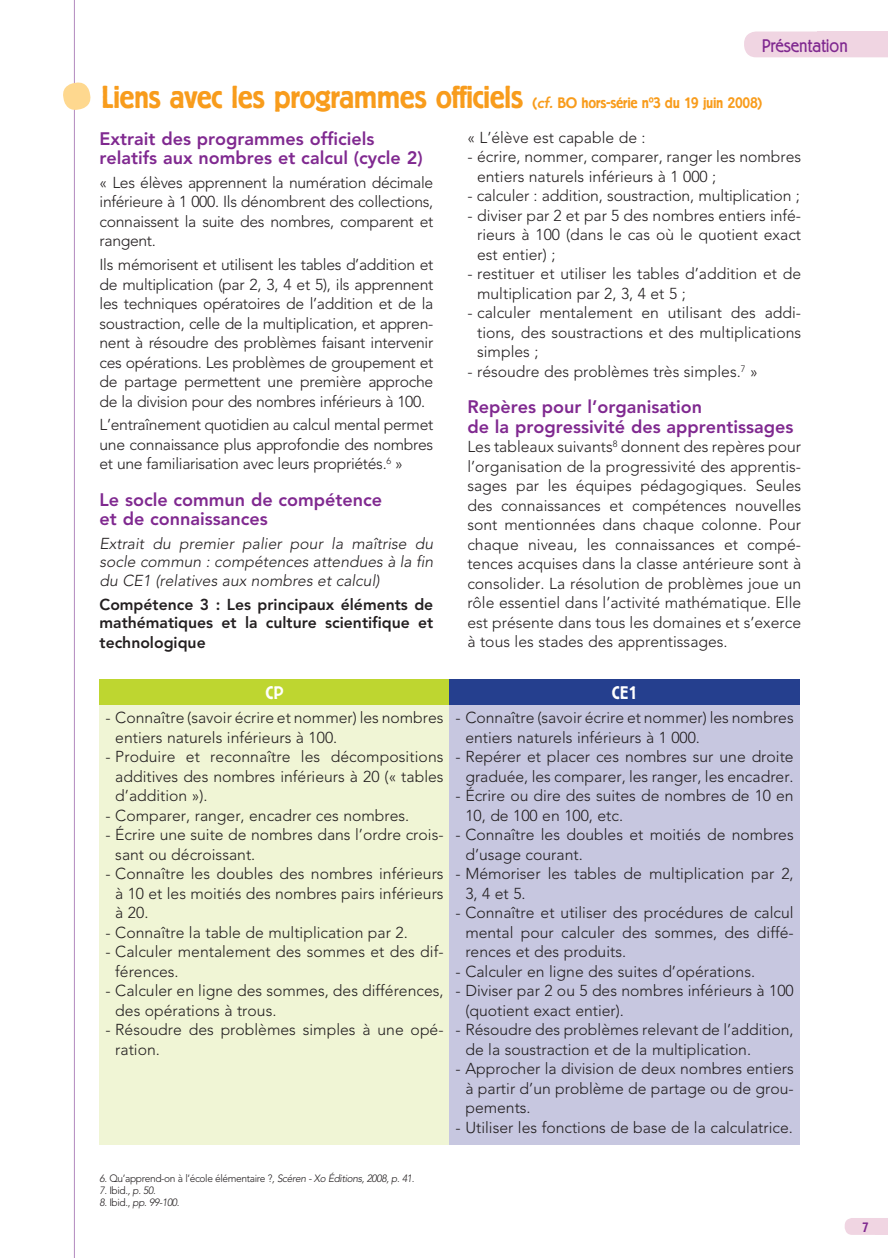
<style>
.page{position:relative;width:888px;height:1258px;background:#fff}
.page>*{position:absolute;margin:0;border:0;box-sizing:border-box;transform-origin:0 0}
.t1{font:500 31.5px "Berliner Grotesk";letter-spacing:-.02em;color:#f89c1c}
.t2{font:800 18px/19.5px "Avenir";color:#802990}
.t3{font:300 18px "Berliner Grotesk";color:#802990}
.t4{font:500 18px "Berliner Grotesk";color:#fff}
.t5{font:300 15.75px/19.5px "Avenir";color:#231f20}
.t6{font:italic 300 15.75px/18.9px "Avenir";color:#231f20;text-align:justify}
.t7{font:800 15.75px/19.2px "Avenir";color:#231f20;text-align:justify}
.t8{font:500 13.5px "Berliner Grotesk";color:#802990}
.t9{font:300 10.5px "Avenir";letter-spacing:-.035em;color:#231f20}
.t10{font:italic 300 10.5px "Avenir";letter-spacing:-.035em;color:#231f20}
.s1{font-size:15px}
.s2{font-family:"Avenir";font-weight:800;font-style:italic;font-size:15px}
.s3{font-style:italic}
.s4{font-style:normal}
</style>
<div class="page">
<svg style="left:845px;top:1218px;width:30px;height:17px"></svg>
<div style="left:875px;top:1218px;width:13px;height:17px;background:#f0d5e2"></div>
<hr style="left:74px;top:0;width:1px;height:1258px;background:#b289be">
<div style="left:100px;top:680px;width:350px;height:25px;background:#bed630"></div>
<div style="left:450px;top:680px;width:350px;height:25px;background:#253f8e"></div>
<div style="left:100px;top:705px;width:350px;height:440px;background:#f0f5d5"></div>
<div style="left:450px;top:705px;width:350px;height:440px;background:#c7c7e0"></div>
<div style="left:744px;top:32px;width:73px;height:25px;background:#f0d5e2"></div>
<div style="left:817px;top:32px;width:71px;height:25px;background:#f0d5e2"></div>
<svg style="left:63px;top:81px;width:28px;height:31px"></svg>
<p class="t3" style="left:762px;top:39px;width:88px">Présentation</p>
<h1 class="t1" style="left:101px;top:85px;width:663px">Liens avec les programmes officiels <span class="s1">(</span><span class="s2">cf.</span> <span class="s1">BO hors-série nº3 du 19 juin 2008)</span></h1>
<p class="t2" style="left:100px;top:130px;width:325px">Extrait des programmes officiels relatifs aux nombres et calcul (cycle 2)</p>
<p class="t5" style="left:100px;top:174px;width:335px;text-align:justify">« Les élèves apprennent la numération décimale inférieure à 1 000. Ils dénombrent des collections, connaissent la suite des nombres, comparent et rangent.</p>
<p class="t5" style="left:100px;top:256px;width:335px;text-align:justify">Ils mémorisent et utilisent les tables d’addition et de multiplication (par 2, 3, 4 et 5), ils apprennent les techniques opératoires de l’addition et de la soustraction, celle de la multiplication, et appren&shy;nent à résoudre des problèmes faisant intervenir ces opérations. Les problèmes de groupement et de partage permettent une première approche de la division pour des nombres inférieurs à 100.</p>
<p class="t5" style="left:100px;top:416px;width:335px;text-align:justify">L’entraînement quotidien au calcul mental permet une connaissance plus approfondie des nombres et une familiarisation avec leurs propriétés.<sup>6</sup> »</p>
<p class="t2" style="left:100px;top:491px;width:284px">Le socle commun de compétence et de connaissances</p>
<p class="t6" style="left:100px;top:535px;width:335px">Extrait du premier palier pour la maîtrise du socle commun : compétences attendues à la fin du CE1 (relatives aux nombres et calcul)</p>
<p class="t7" style="left:100px;top:596px;width:335px">Compétence 3 : Les principaux éléments de mathématiques et la culture scientifique et technologique</p>
<p class="t5" style="left:467px;top:129px;width:180px">« L’élève est capable de :</p>
<p class="t5" style="left:477px;top:148px;width:326px;text-indent:-10px">- écrire, nommer, comparer, ranger les nombres entiers naturels inférieurs à 1 000 ;</p>
<p class="t5" style="left:467px;top:187px;width:334px">- calculer : addition, soustraction, multiplication ;</p>
<p class="t5" style="left:477px;top:207px;width:326px;text-align:justify;text-indent:-10px">- diviser par 2 et par 5 des nombres entiers infé&shy;rieurs à 100 (dans le cas où le quotient exact est entier) ;</p>
<p class="t5" style="left:477px;top:265px;width:326px;text-indent:-10px">- restituer et utiliser les tables d’addition et de multiplication par 2, 3, 4 et 5 ;</p>
<p class="t5" style="left:477px;top:304px;width:326px;text-align:justify;text-indent:-10px">- calculer mentalement en utilisant des addi&shy;tions, des soustractions et des multiplications simples ;</p>
<p class="t5" style="left:467px;top:363px;width:292px">- résoudre des problèmes très simples.<sup>7</sup> »</p>
<p class="t2" style="left:467px;top:399px;width:328px">Repères pour l’organisation<br>de la progressivité des apprentissages</p>
<p class="t5" style="left:467px;top:438px;width:335px;text-align:justify">Les tableaux suivants<sup>8</sup> donnent des repères pour l’organisation de la progressivité des apprentis&shy;sages par les équipes pédagogiques. Seules des connaissances et compétences nouvelles sont mentionnées dans chaque colonne. Pour chaque niveau, les connaissances et compé&shy;tences acquises dans la classe antérieure sont à consolider. La résolution de problèmes joue un rôle essentiel dans l’activité mathématique. Elle est présente dans tous les domaines et s’exerce à tous les stades des apprentissages.</p>
<p class="t4" style="left:266px;top:686px;width:19px">CP</p>
<p class="t4" style="left:612px;top:686px;width:27px">CE1</p>
<p class="t5" style="left:115px;top:709px;width:330px;text-indent:-10px">- Connaître (savoir écrire et nommer) les nombres entiers naturels inférieurs à 100.</p>
<p class="t5" style="left:115px;top:748px;width:330px;text-align:justify;text-indent:-10px">- Produire et reconnaître les décompositions additives des nombres inférieurs à 20 (« tables d’addition »).</p>
<p class="t5" style="left:106px;top:807px;width:305px">- Comparer, ranger, encadrer ces nombres.</p>
<p class="t5" style="left:115px;top:826px;width:330px;text-indent:-10px">- Écrire une suite de nombres dans l’ordre crois&shy;sant ou décroissant.</p>
<p class="t5" style="left:115px;top:865px;width:330px;text-align:justify;text-indent:-10px">- Connaître les doubles des nombres inférieurs à 10 et les moitiés des nombres pairs inférieurs à 20.</p>
<p class="t5" style="left:106px;top:924px;width:304px">- Connaître la table de multiplication par 2.</p>
<p class="t5" style="left:115px;top:943px;width:330px;text-indent:-10px">- Calculer mentalement des sommes et des dif&shy;férences.</p>
<p class="t5" style="left:115px;top:982px;width:330px;text-indent:-10px">- Calculer en ligne des sommes, des différences, des opérations à trous.</p>
<p class="t5" style="left:115px;top:1021px;width:330px;text-indent:-10px">- Résoudre des problèmes simples à une opé&shy;ration.</p>
<p class="t5" style="left:465px;top:709px;width:330px;text-indent:-10px">- Connaître (savoir écrire et nommer) les nombres entiers naturels inférieurs à 1 000.</p>
<p class="t5" style="left:456px;top:748px;width:340px;text-align:right">- Repérer et placer ces nombres sur une droite graduée, les comparer, les ranger, les encadrer.</p>
<p class="t5" style="left:465px;top:787px;width:330px;text-indent:-10px">- Écrire ou dire des suites de nombres de 10 en<br>10, de 100 en 100, etc.</p>
<p class="t5" style="left:465px;top:826px;width:330px;text-indent:-10px">- Connaître les doubles et moitiés de nombres d’usage courant.</p>
<p class="t5" style="left:465px;top:865px;width:330px;text-indent:-10px">- Mémoriser les tables de multiplication par 2,<br>3, 4 et 5.</p>
<p class="t5" style="left:465px;top:904px;width:330px;text-align:justify;text-indent:-10px">- Connaître et utiliser des procédures de calcul mental pour calculer des sommes, des diffé&shy;rences et des produits.</p>
<p class="t5" style="left:456px;top:963px;width:301px">- Calculer en ligne des suites d’opérations.</p>
<p class="t5" style="left:465px;top:982px;width:330px;text-indent:-10px">- Diviser par 2 ou 5 des nombres inférieurs à 100 (quotient exact entier).</p>
<p class="t5" style="left:465px;top:1021px;width:330px;text-indent:-10px">- Résoudre des problèmes relevant de l’addition, de la soustraction et de la multiplication.</p>
<p class="t5" style="left:465px;top:1060px;width:330px;text-align:justify;text-indent:-10px">- Approcher la division de deux nombres entiers à partir d’un problème de partage ou de grou&shy;pements.</p>
<p class="t5" style="left:456px;top:1119px;width:339px">- Utiliser les fonctions de base de la calculatrice.</p>
<p class="t9" style="left:100px;top:1173px;width:316px"><span class="s3">6.</span> Qu’apprend-on à l’école élémentaire ?<span class="s3">, Scéren - Xo Éditions, 2008, p. 41.</span></p>
<p class="t10" style="left:100px;top:1185px;width:58px">7. <span class="s4">Ibid</span>., p. 50.</p>
<p class="t10" style="left:100px;top:1197px;width:82px">8. <span class="s4">Ibid.,</span> pp. 99-100.</p>
<p class="t8" style="left:862px;top:1222px;width:8px">7</p>
</div>
